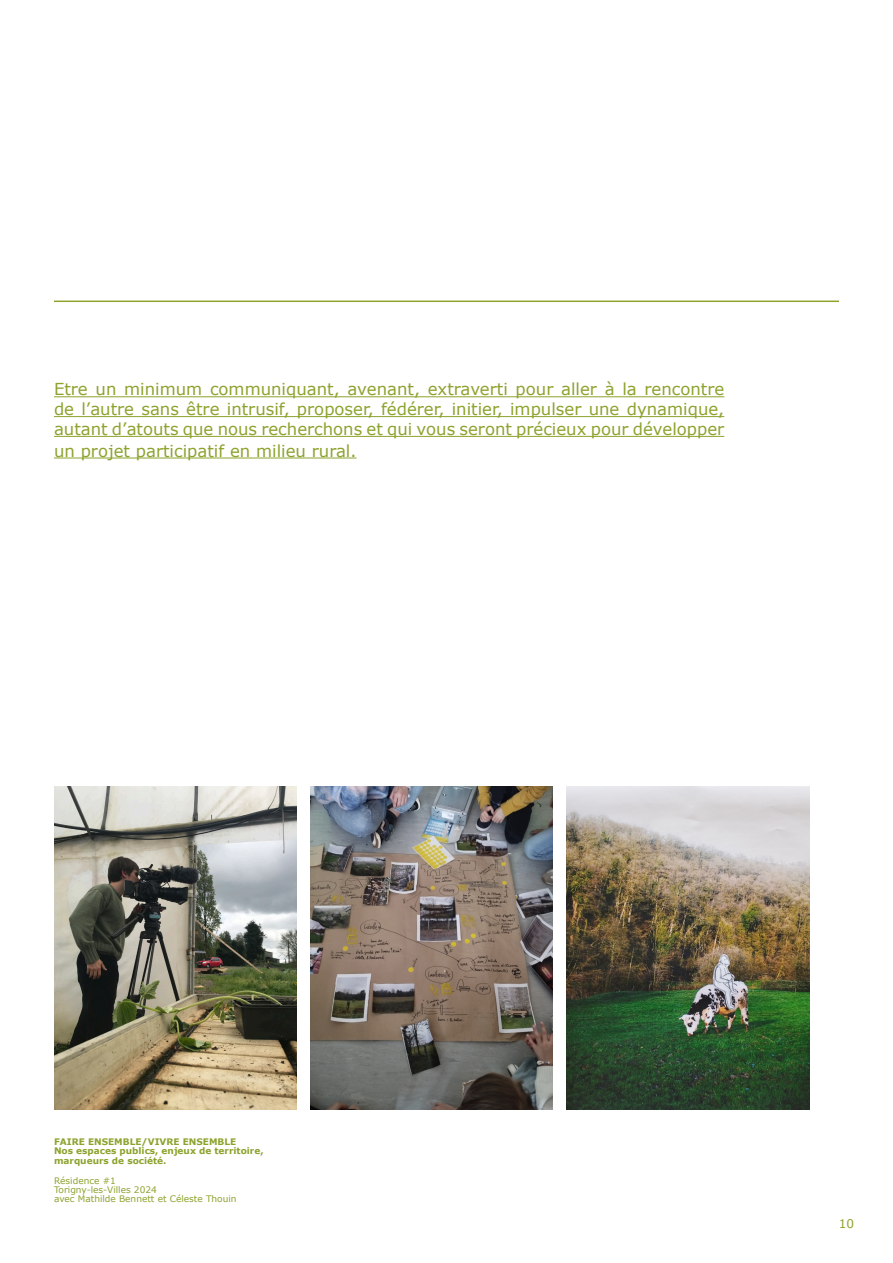
<style>
.page{position:relative;width:893px;height:1263px;background:#fff}
.page>*{position:absolute;margin:0;border:0;box-sizing:border-box;transform-origin:0 0}
.t1{font:16.5px/19.8px "Verdana";color:#8ca32e;text-align:justify}
.t2{font:12px "Verdana";color:#8ca32e}
.t3{font:700 9px "Verdana";color:#8ca32e}
.t4{font:9px "Verdana";color:#8ca32e}
</style>
<div class="page">
<hr style="left:54px;top:396px;width:670px;height:1px;background:#8ca32e">
<hr style="left:54px;top:416px;width:670px;height:1px;background:#8ca32e">
<hr style="left:54px;top:436px;width:670px;height:1px;background:#8ca32e">
<hr style="left:54px;top:457px;width:302px;height:1px;background:#8ca32e">
<hr style="left:54px;top:301px;width:785px;height:1px;background:#8ca32e">
<img style="left:567px;top:787px;width:242px;height:323px">
<img style="left:310px;top:787px;width:242px;height:323px">
<img style="left:54px;top:787px;width:242px;height:323px">
<p class="t1" style="left:54px;top:379px;width:672px">Etre un minimum communiquant, avenant, extraverti pour aller à la rencontre de l’autre sans être intrusif, proposer, fédérer, initier, impulser une dynamique, autant d’atouts que nous recherchons et qui vous seront précieux pour développer</p>
<p class="t1" style="left:54px;top:440px;width:304px">un projet participatif en milieu rural.</p>
<p class="t3" style="left:54px;top:1135px;width:184px">FAIRE ENSEMBLE/VIVRE ENSEMBLE</p>
<p class="t3" style="left:54px;top:1144px;width:211px">Nos espaces publics, enjeux de territoire,</p>
<p class="t3" style="left:54px;top:1155px;width:114px">marqueurs de société.</p>
<p class="t4" style="left:54px;top:1175px;width:63px">Résidence #1</p>
<p class="t4" style="left:54px;top:1184px;width:104px">Torigny-les-Villes 2024</p>
<p class="t4" style="left:54px;top:1193px;width:184px">avec Mathilde Bennett et Céleste Thouin</p>
<p class="t2" style="left:839px;top:1215px;width:17px">10</p>
</div>
